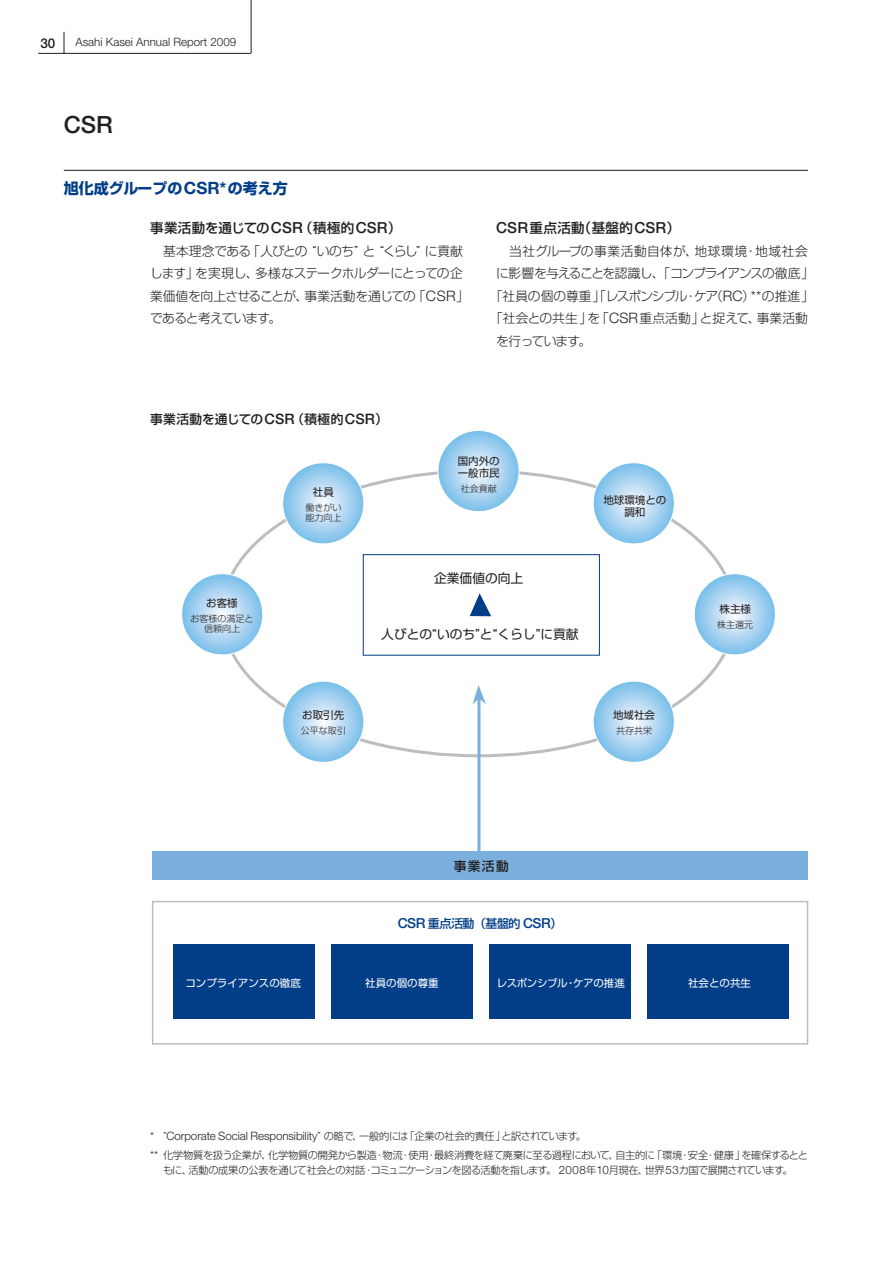
<style>
.page{position:relative;width:893px;height:1263px;background:#fff}
.page>*{position:absolute;margin:0;border:0;box-sizing:border-box;transform-origin:0 0}
.t1{font:500 23.7px "Helvetica Neue";color:#231f20}
.t2{font:700 15px "Shin Go";color:#023e88}
.t3{font:500 13.5px "Shin Go";letter-spacing:.025em;color:#231f20}
.t4{font:500 13.5px "Helvetica Neue";color:#231f20}
.t5{font:300 12.75px/22.5px "Shin Go";letter-spacing:-.04em;color:#231f20}
.t6{font:300 12.75px "Shin Go";letter-spacing:-.08em;color:#231f20}
.t7{font:300 12.75px "Shin Go";letter-spacing:.005em;color:#231f20}
.t8{font:300 12.75px "Shin Go";letter-spacing:.035em;color:#231f20}
.t9{font:12.75px "Shin Go";color:#231f20}
.t10{font:500 12.75px "Shin Go";letter-spacing:.025em;color:#231f20}
.t11{font:300 12.75px "Shin Go";letter-spacing:-.06em;color:#231f20}
.t12{font:500 12px "Shin Go";letter-spacing:-.04em;color:#023e88}
.t13{font:300 11.55px "Helvetica Neue";letter-spacing:-.005em;color:#231f20}
.t14{font:10.5px/12px "Shin Go";color:#231f20}
.t15{font:10.5px "Shin Go";color:#fff}
.t16{font:10.5px "Shin Go";letter-spacing:-.04em;color:#fff}
.t17{font:300 10.2px/15px "Shin Go";letter-spacing:-.04em;color:#231f20;text-align:center}
.t18{font:300 9px/10.5px "Shin Go";color:#231f20}
.s1{font-family:"Helvetica Neue";font-size:16.95px}
.s2{font-family:"Helvetica Neue";font-size:15.3px}
.s3{font-family:"Helvetica Neue";font-size:14.4px}
.s4{font-family:"Helvetica Neue";font-size:13.8px}
.s5{font-family:"Shin Go";font-size:10.2px}
.s6{font-family:"Helvetica Neue";font-size:11.55px}
</style>
<div class="page">
<hr style="left:38px;top:53px;width:213px;height:1px;background:#231f20">
<svg style="left:64px;top:32px;width:1px;height:21px"></svg>
<hr style="left:251px;top:0;width:1px;height:53px;background:#231f20">
<hr style="left:64px;top:170px;width:744px;height:1px;background:#231f20">
<div style="left:152px;top:901px;width:656px;height:144px;border:2px solid #bbbdbf"></div>
<hr style="left:477px;top:698px;width:3px;height:168px;background:#7aafde">
<svg style="left:473px;top:685px;width:13px;height:19px"></svg>
<svg style="left:470px;top:593px;width:21px;height:23px"></svg>
<div style="left:153px;top:852px;width:655px;height:28px;background:#7aafde"></div>
<svg style="left:438px;top:430px;width:81px;height:82px;background:#a7d3f0"></svg>
<div style="left:437px;top:430px;width:83px;height:82px;border:1px solid #fff;border-radius:50%"></div>
<svg style="left:283px;top:463px;width:81px;height:81px;background:#a7d3f0"></svg>
<div style="left:282px;top:462px;width:82px;height:82px;border:1px solid #fff;border-radius:50%"></div>
<svg style="left:283px;top:681px;width:81px;height:81px;background:#a7d3f0"></svg>
<div style="left:282px;top:681px;width:82px;height:82px;border:1px solid #fff;border-radius:50%"></div>
<svg style="left:182px;top:574px;width:81px;height:81px;background:#a7d3f0"></svg>
<div style="left:181px;top:573px;width:82px;height:82px;border:1px solid #fff;border-radius:50%"></div>
<svg style="left:593px;top:463px;width:81px;height:81px;background:#a7d3f0"></svg>
<div style="left:593px;top:462px;width:82px;height:82px;border:1px solid #fff;border-radius:50%"></div>
<svg style="left:593px;top:681px;width:81px;height:81px;background:#a7d3f0"></svg>
<div style="left:593px;top:681px;width:82px;height:82px;border:1px solid #fff;border-radius:50%"></div>
<svg style="left:694px;top:574px;width:81px;height:81px;background:#a7d3f0"></svg>
<div style="left:694px;top:573px;width:82px;height:82px;border:1px solid #fff;border-radius:50%"></div>
<div style="left:363px;top:554px;width:237px;height:101px;border:1px solid #023e88"></div>
<div style="left:173px;top:944px;width:142px;height:75px;background:#023e88"></div>
<div style="left:331px;top:944px;width:142px;height:75px;background:#023e88"></div>
<div style="left:489px;top:944px;width:142px;height:75px;background:#023e88"></div>
<div style="left:647px;top:944px;width:142px;height:75px;background:#023e88"></div>
<h3 class="t4" style="left:40px;top:38px;width:17px">30</h3>
<p class="t13" style="left:75px;top:38px;width:162px">Asahi Kasei Annual Report 2009</p>
<h1 class="t1" style="left:64px;top:116px;width:51px">CSR</h1>
<h2 class="t2" style="left:64px;top:183px;width:225px">旭化成グループの<span class="s1">CSR*</span>の考え方</h2>
<h3 class="t3" style="left:150px;top:223px;width:253px">事業活動を通じての<span class="s2">CSR</span>（積極的<span class="s2">CSR</span>）</h3>
<p class="t5" style="left:150px;top:241px;width:321px">　基本理念である「人びとの “いのち” と “くらし” に貢献します」を実現し、多様なステークホルダーにとっての企業価値を向上させることが、事業活動を通じての「<span class="s3">CSR</span>」であると考えています。</p>
<p class="t10" style="left:150px;top:414px;width:239px">事業活動を通じての<span class="s3">CSR</span>（積極的<span class="s3">CSR</span>）</p>
<h3 class="t3" style="left:496px;top:223px;width:185px"><span class="s2">CSR</span>重点活動（基盤的<span class="s2">CSR</span>）</h3>
<p class="t8" style="left:496px;top:246px;width:313px">　当社グループの事業活動自体が、地球環境・地域社会</p>
<p class="t6" style="left:496px;top:268px;width:320px">に影響を与えることを認識し、「コンプライアンスの徹底」</p>
<p class="t5" style="left:490px;top:286px;width:326px">「社員の個の尊重」「レスポンシブル・ケア（<span class="s3">RC</span>）<span class="s3">**</span>の推進」</p>
<p class="t7" style="left:490px;top:313px;width:320px">「社会との共生」を「<span class="s3">CSR</span>重点活動」と捉えて、事業活動</p>
<p class="t11" style="left:496px;top:336px;width:97px">を行っています。</p>
<p class="t14" style="left:206px;top:598px;width:33px">お客様</p>
<p class="t18" style="left:191px;top:614px;width:64px;text-align:center">お客様の満足と信頼向上</p>
<p class="t14" style="left:313px;top:487px;width:22px">社員</p>
<p class="t18" style="left:305px;top:503px;width:38px">働きがい能力向上</p>
<p class="t14" style="left:302px;top:710px;width:43px">お取引先</p>
<p class="t18" style="left:301px;top:726px;width:46px">公平な取引</p>
<p class="t14" style="left:458px;top:456px;width:43px">国内外の一般市民</p>
<p class="t18" style="left:461px;top:484px;width:38px">社会貢献</p>
<p class="t9" style="left:434px;top:573px;width:91px">企業価値の向上</p>
<p class="t9" style="left:381px;top:629px;width:199px">人びとの“いのち”と“くらし”に貢献</p>
<p class="t14" style="left:603px;top:495px;width:64px;text-align:center">地球環境との調和</p>
<p class="t14" style="left:613px;top:710px;width:43px">地域社会</p>
<p class="t18" style="left:616px;top:726px;width:38px">共存共栄</p>
<p class="t14" style="left:719px;top:604px;width:33px">株主様</p>
<p class="t18" style="left:717px;top:620px;width:38px">株主還元</p>
<p class="t10" style="left:454px;top:861px;width:56px">事業活動</p>
<p class="t12" style="left:398px;top:919px;width:166px"><span class="s4">CSR</span> 重点活動（基盤的 <span class="s4">CSR</span>）</p>
<p class="t15" style="left:185px;top:979px;width:117px">コンプライアンスの徹底</p>
<p class="t15" style="left:365px;top:979px;width:75px">社員の個の尊重</p>
<p class="t16" style="left:497px;top:979px;width:130px">レスポンシブル・ケアの推進</p>
<p class="t15" style="left:688px;top:979px;width:64px">社会との共生</p>
<p class="t13" style="left:150px;top:1132px;width:437px">* <span class="s5">“</span>Corporate Social Responsibility<span class="s5">” の略で、一般的には「企業の社会的責任」と訳されています。</span></p>
<p class="t17" style="left:150px;top:1149px;width:659px"><span class="s6">**</span> 化学物質を扱う企業が、化学物質の開発から製造・物流・使用・最終消費を経て廃棄に至る過程において、自主的に「環境・安全・健康」を確保するとともに、活動の成果の公表を通じて社会との対話・コミュニケーションを図る活動を指します。 <span class="s6">2008</span>年<span class="s6">10</span>月現在、世界<span class="s6">53</span>カ国で展開されています。</p>
</div>
